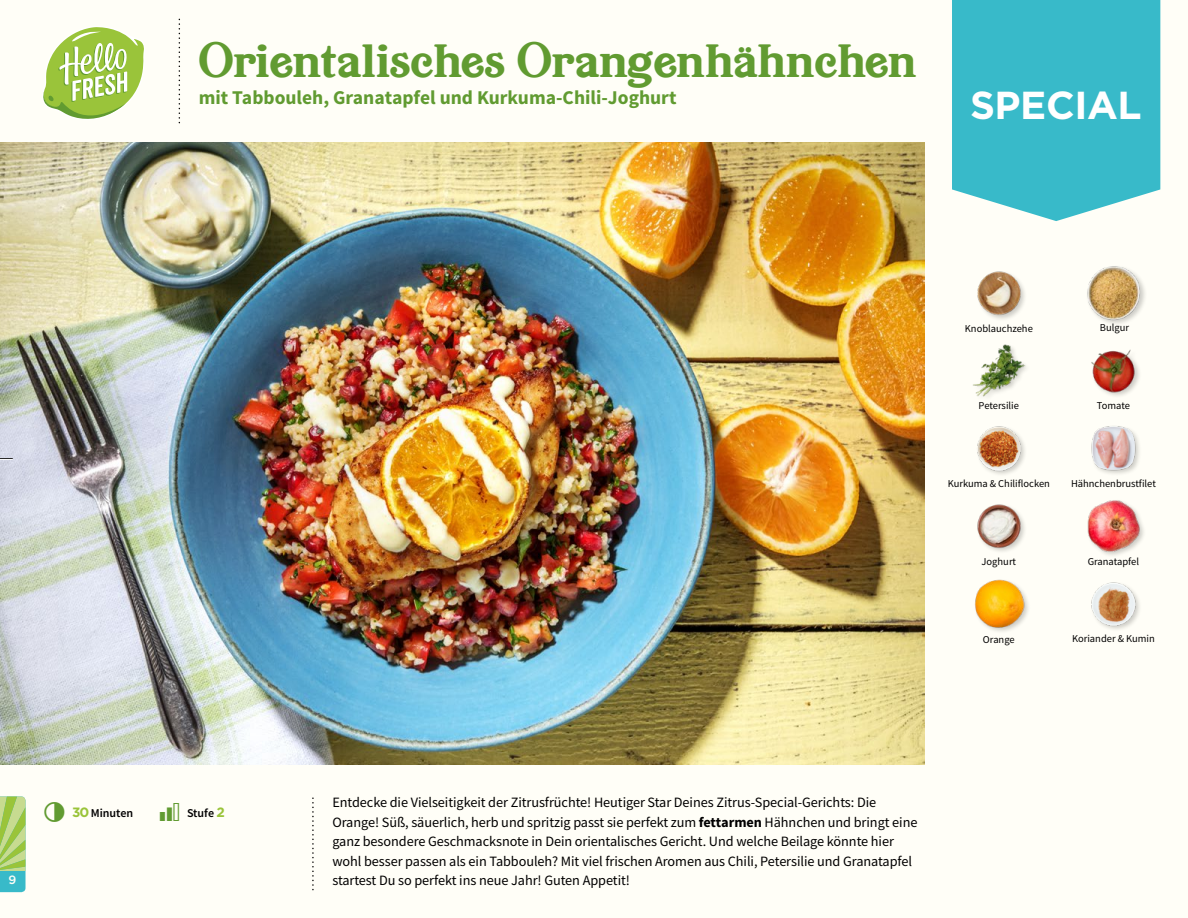
<style>
.page{position:relative;width:1188px;height:918px;background:#fffef7}
.page>*{position:absolute;margin:0;border:0;box-sizing:border-box;transform-origin:0 0}
.t1{font:43.5px "Buena Park JF";color:#619b31}
.t2{font:700 39px "Gotham";letter-spacing:-.01em;color:#fff}
.t3{font:700 19.5px "Source Sans Pro";color:#619b31}
.t4{font:14.25px/19.5px "Source Sans Pro";letter-spacing:-.005em;color:#000}
.t5{font:600 12px "Source Sans Pro";color:#000}
.t6{font:500 12px "Gotham";color:#fffef7}
.t7{font:10.5px "Source Sans Pro";color:#000}
.s1{font-family:"Gotham";font-weight:700;font-size:13.5px;color:#9ac43a}
.s2{font-weight:700}
</style>
<div class="page">
<img style="left:1091px;top:582px;width:49px;height:48px">
<img style="left:975px;top:579px;width:53px;height:53px">
<img style="left:977px;top:504px;width:48px;height:48px">
<img style="left:1087px;top:500px;width:55px;height:55px">
<img style="left:1091px;top:426px;width:48px;height:48px">
<img style="left:977px;top:426px;width:48px;height:49px">
<img style="left:973px;top:344px;width:53px;height:53px">
<img style="left:1091px;top:349px;width:48px;height:47px">
<div style="left:1086px;top:265px;width:61px;height:62px;background:#000;opacity:.2"></div>
<img style="left:1086px;top:265px;width:56px;height:56px">
<img style="left:977px;top:271px;width:48px;height:48px">
<svg style="left:43px;top:27px;width:101px;height:92px"></svg>
<svg style="left:952px;top:0;width:208px;height:221px;background:#46becc"></svg>
<svg style="left:0;top:796px;width:26px;height:96px;background:#95cb81"></svg>
<img style="left:0;top:142px;width:925px;height:623px">
<svg style="left:0;top:458px;width:13px;height:2px"></svg>
<h1 class="t1" style="left:199px;top:30px;width:720px">Orientalisches Orangenhähnchen</h1>
<h3 class="t3" style="left:199px;top:85px;width:479px">mit Tabbouleh, Granatapfel und Kurkuma-Chili-Joghurt</h3>
<h2 class="t2" style="left:970px;top:80px;width:173px">SPECIAL</h2>
<p class="t7" style="left:965px;top:322px;width:69px">Knoblauchzehe</p>
<p class="t7" style="left:1100px;top:321px;width:31px">Bulgur</p>
<p class="t7" style="left:979px;top:399px;width:42px">Petersilie</p>
<p class="t7" style="left:1097px;top:399px;width:35px">Tomate</p>
<p class="t7" style="left:948px;top:477px;width:104px">Kurkuma &amp; Chiliflocken</p>
<p class="t7" style="left:1071px;top:477px;width:86px">Hähnchenbrustfilet</p>
<p class="t7" style="left:982px;top:555px;width:36px">Joghurt</p>
<p class="t7" style="left:1088px;top:555px;width:53px">Granatapfel</p>
<p class="t7" style="left:983px;top:633px;width:33px">Orange</p>
<p class="t7" style="left:1072px;top:632px;width:84px">Koriander &amp; Kumin</p>
<p class="t6" style="left:9px;top:872px;width:9px">9</p>
<p class="t6" style="left:9px;top:872px;width:6px">1</p>
<p class="t5" style="left:72px;top:805px;width:62px"><span class="s1">30</span> Minuten</p>
<p class="t5" style="left:187px;top:805px;width:39px">Stufe <span class="s1">2</span></p>
<p class="t4" style="left:332px;top:793px;width:587px">Entdecke die Vielseitigkeit der Zitrusfrüchte! Heutiger Star Deines Zitrus-Special-Gerichts: Die Orange! Süß, säuerlich, herb und spritzig passt sie perfekt zum <span class="s2">fettarmen</span> Hähnchen und bringt eine ganz besondere Geschmacksnote in Dein orientalisches Gericht. Und welche Beilage könnte hier wohl besser passen als ein Tabbouleh? Mit viel frischen Aromen aus Chili, Petersilie und Granatapfel startest Du so perfekt ins neue Jahr! Guten Appetit!</p>
</div>
